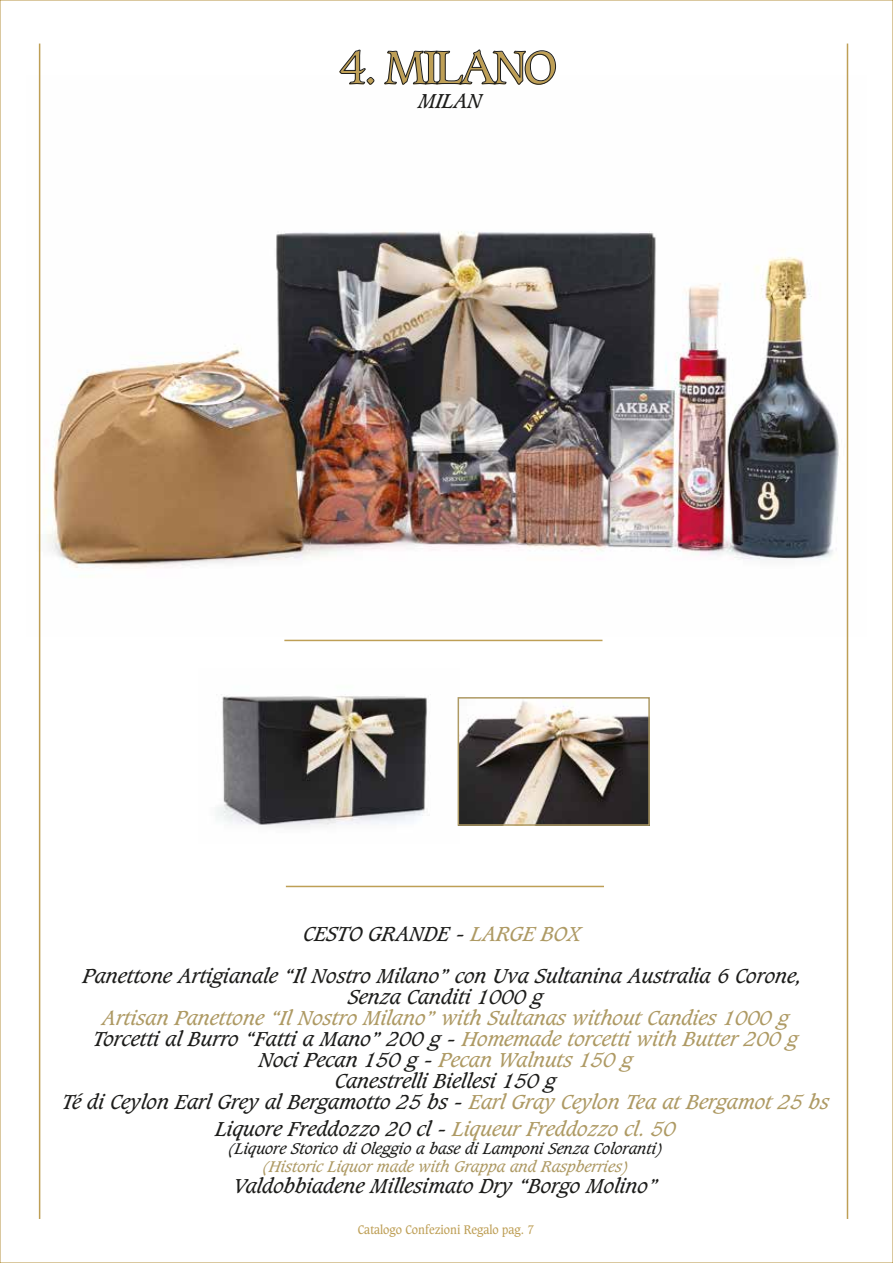
<style>
.page{position:relative;width:893px;height:1263px;background:#fff}
.page>*{position:absolute;margin:0;border:0;box-sizing:border-box;transform-origin:0 0}
.t1{font:45px "Caxton Std";letter-spacing:-.075em;color:#be9f56;scale:1.06 1}
.t2{font:italic 19.5px/21px "Caxton Std";color:#ae9a64;text-align:center}
.t3{font:italic 19.5px/42px "Caxton Std";color:#1d1d1b;text-align:center}
.t4{font:italic 15px "Caxton Std";color:#1d1d1b}
.t5{font:italic 15px "Caxton Std";color:#ae9a64}
.t6{font:12px "Caxton Std";color:#be9f56;scale:.94 1}
.s1{color:#ae9a64}
.s2{color:#1d1d1b}
</style>
<div class="page">
<img style="left:38px;top:76px;width:811px;height:560px">
<hr style="left:847px;top:44px;width:1px;height:1175px;background:#be9f56">
<hr style="left:39px;top:44px;width:1px;height:1175px;background:#be9f56">
<svg style="left:339px;top:50px;width:35px;height:35px"></svg>
<svg style="left:384px;top:49px;width:172px;height:37px"></svg>
<hr style="left:286px;top:886px;width:318px;height:1px;background:#be9f56">
<hr style="left:284px;top:640px;width:318px;height:1px;background:#be9f56">
<img style="left:216px;top:694px;width:242px;height:133px">
<img style="left:461px;top:701px;width:186px;height:122px">
<div style="left:458px;top:697px;width:192px;height:129px;border:2px solid #ae9a64"></div>
<h1 class="t1" style="left:339px;top:40px;width:208px">4. MILANO</h1>
<p class="t3" style="left:418px;top:81px;width:65px">MILAN</p>
<p class="t3" style="left:83px;top:913px;width:721px">CESTO GRANDE - <span class="s1">LARGE BOX<br></span>Panettone Artigianale “Il Nostro Milano” con Uva Sultanina Australia 6 Corone,</p>
<p class="t3" style="left:348px;top:976px;width:197px">Senza Canditi 1000 g</p>
<p class="t2" style="left:62px;top:1008px;width:769px">Artisan Panettone “Il Nostro Milano” with Sultanas without Candies 1000 g<br><span class="s2">Torcetti al Burro “Fatti a Mano” 200 g -</span> Homemade torcetti with Butter 200 g<br><span class="s2">Noci Pecan 150 g -</span> Pecan Walnuts 150 g<br><span class="s2">Canestrelli Biellesi 150 g<br>Té di Ceylon Earl Grey al Bergamotto 25 bs -</span> Earl Gray Ceylon Tea at Bergamot 25 bs</p>
<p class="t3" style="left:215px;top:1108px;width:462px">Liquore Freddozzo 20 cl - <span class="s1">Liqueur Freddozzo cl. 50</span></p>
<p class="t4" style="left:227px;top:1139px;width:438px">(Liquore Storico di Oleggio a base di Lamponi Senza Coloranti)</p>
<p class="t5" style="left:261px;top:1157px;width:370px">(Historic Liquor made with Grappa and Raspberries)</p>
<p class="t3" style="left:233px;top:1165px;width:426px">Valdobbiadene Millesimato Dry “Borgo Molino”</p>
<p class="t6" style="left:358px;top:1222px;width:189px">Catalogo Confezioni Regalo pag. 7</p>
</div>
